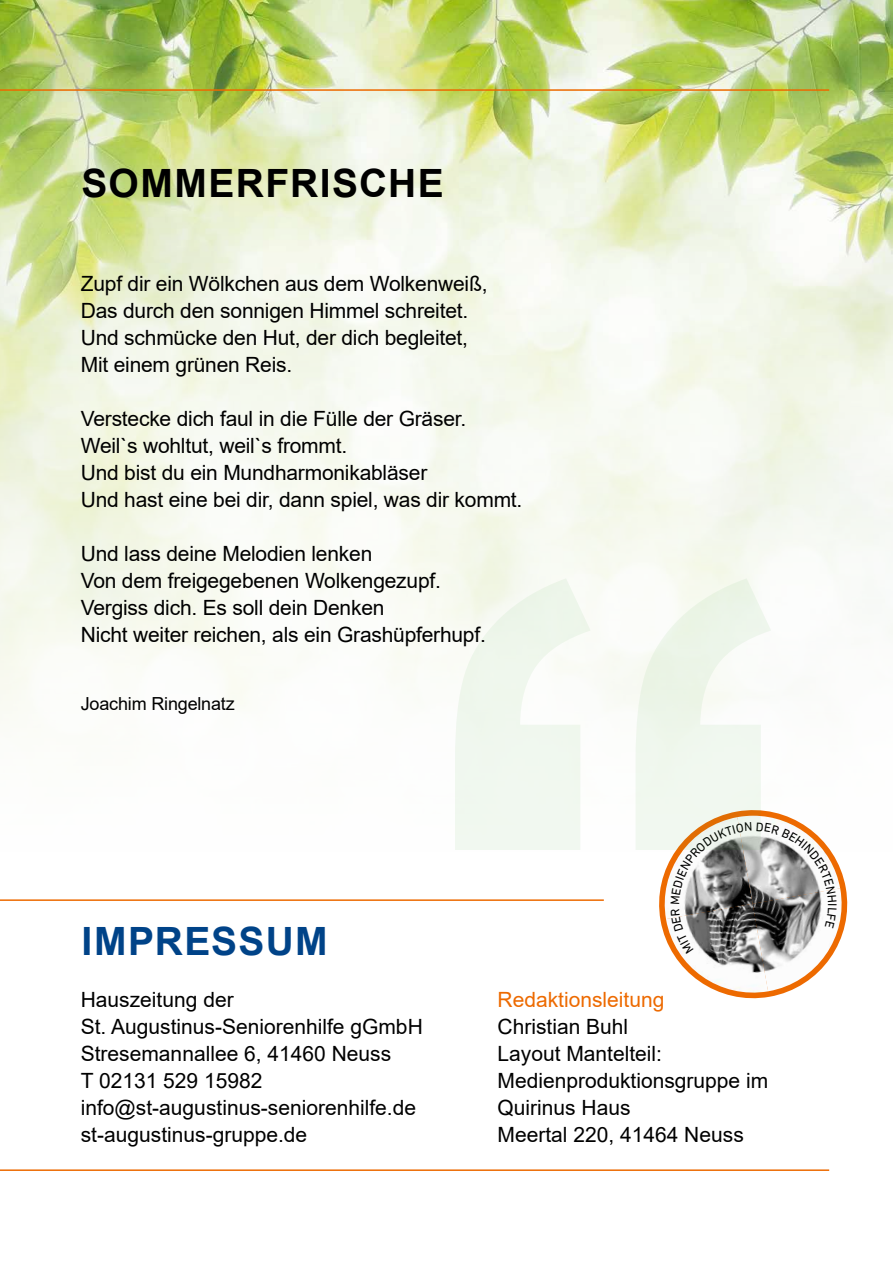
<style>
.page{position:relative;width:893px;height:1263px;background:#fff}
.page>*{position:absolute;margin:0;border:0;box-sizing:border-box;transform-origin:0 0}
.t1{font:700 39px "Arial";letter-spacing:.035em;color:#000}
.t2{font:700 39px "Arial";letter-spacing:.035em;color:#004388}
.t3{font:21px/27px "Arial";letter-spacing:-.01em;color:#000}
.t4{font:21px "Arial";color:#ed6a00}
.t5{font:18px "Arial";letter-spacing:-.01em;color:#000}
.t6{font:12.6px "DIN Next LT Pro";color:#000}
</style>
<div class="page">
<img style="left:0;top:0;width:893px;height:721px">
<hr style="left:0;top:1169px;width:829px;height:2px;background:#ed6a00">
<hr style="left:0;top:899px;width:604px;height:2px;background:#ed6a00">
<hr style="left:0;top:89px;width:829px;height:2px;background:#ed6a00">
<svg style="left:455px;top:578px;width:136px;height:272px"></svg>
<svg style="left:635px;top:578px;width:220px;height:421px"></svg>
<h1 class="t1" style="left:81px;top:156px;width:364px">SOMM ERFRISCHE</h1>
<p class="t3" style="left:81px;top:270px;width:408px">Zupf dir ein Wölkchen aus dem Wolkenweiß, Das durch den sonnigen Himmel schreitet.<br>U nd schmücke den Hut, der dich begleitet, Mit einem grünen Reis.</p>
<p class="t3" style="left:81px;top:405px;width:443px">Verstecke dich faul in die Fülle der Gräser.<br>Weil`s wohltut, weil`s frommt.<br>U nd bist du ein Mundharmonikabläser<br>U nd hast eine bei dir, dann spiel, was dir kommt.</p>
<p class="t3" style="left:81px;top:540px;width:407px">U nd lass deine Melodien lenken<br>Von dem freigegebenen Wolkengezupf.<br>Vergiss dich. Es soll dein Denken<br>N icht weiter reichen, als ein Grashüpferhupf.</p>
<p class="t5" style="left:81px;top:691px;width:155px">Joachim Ringelnatz</p>
<h1 class="t2" style="left:81px;top:914px;width:242px">IMPRESSUM</h1>
<p class="t3" style="left:81px;top:986px;width:344px">Hauszeitung der<br>St. Augustinus-Seniorenhilfe gGmbH<br>Stresemannallee 6, 41460 Neuss<br>T 02131 529 15982 info@st-augustinus-seniorenhilfe.de st-augustinus-gruppe.de</p>
<p class="t4" style="left:497px;top:985px;width:168px">Redaktionsleitung</p>
<p class="t3" style="left:497px;top:1013px;width:272px">Christian Buhl<br>Layout Mantelteil:<br>Medienproduktionsgruppe im<br>Quirinus Haus<br>Meertal 220, 41464 Neuss</p>
<p class="t6" style="left:840px;top:903px;width:5px;rotate:90deg">I</p>
</div>
